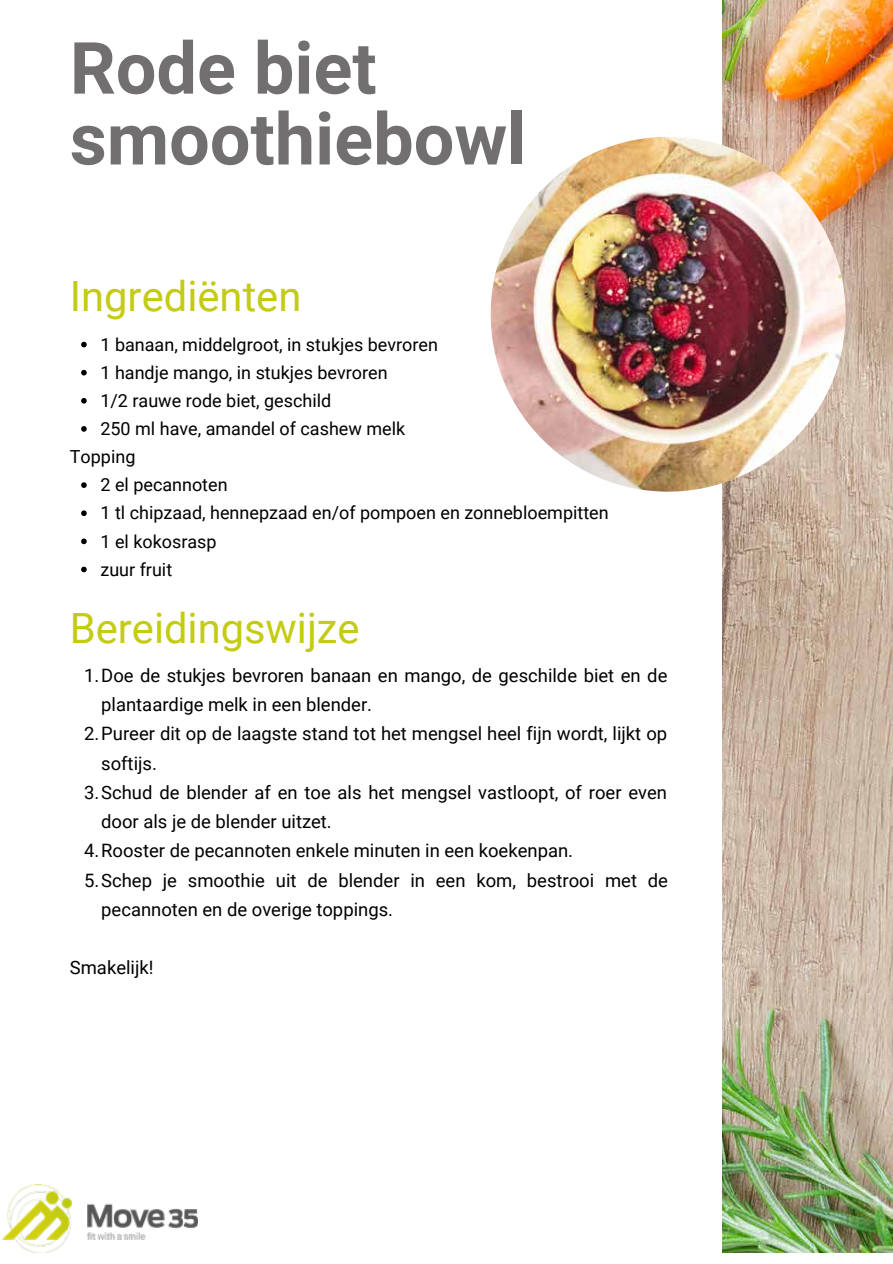
<style>
.page{position:relative;width:893px;height:1264px;background:#fff}
.page>*{position:absolute;margin:0;border:0;box-sizing:border-box;transform-origin:0 0}
.t1{font:700 72px/70.8px "Roboto";color:#716f6f}
.t2{font:41.7px "Roboto";color:#c3cb12}
.t3{font:18.45px "Roboto";color:#000}
.t4{font:18px/28px "Roboto";color:#000}
</style>
<div class="page">
<img style="left:722px;top:0;width:170px;height:1252px">
<img style="left:490px;top:137px;width:355px;height:354px;border-radius:177px">
<img style="left:2px;top:1184px;width:196px;height:68px">
<svg style="left:81px;top:342px;width:6px;height:5px"></svg>
<svg style="left:81px;top:370px;width:6px;height:5px"></svg>
<svg style="left:81px;top:398px;width:6px;height:5px"></svg>
<svg style="left:81px;top:426px;width:6px;height:6px"></svg>
<svg style="left:81px;top:482px;width:6px;height:6px"></svg>
<svg style="left:81px;top:510px;width:6px;height:6px"></svg>
<svg style="left:81px;top:538px;width:6px;height:6px"></svg>
<svg style="left:81px;top:566px;width:6px;height:6px"></svg>
<h1 class="t1" style="left:70px;top:30px;width:458px">Rode biet smoothiebowl</h1>
<h2 class="t2" style="left:70px;top:267px;width:233px">Ingrediënten</h2>
<p class="t4" style="left:100px;top:329px;width:339px">1 banaan, middelgroot, in stukjes bevroren 1 handje mango, in stukjes bevroren<br>1/2 rauwe rode biet, geschild<br>250 ml have, amandel of cashew melk</p>
<p class="t4" style="left:70px;top:442px;width:67px">Topping</p>
<p class="t4" style="left:100px;top:470px;width:509px">2 el pecannoten<br>1 tl chipzaad, hennepzaad en/of pompoen en zonnebloempitten<br>1 el kokosrasp<br>zuur fruit</p>
<h2 class="t2" style="left:70px;top:599px;width:291px">Bereidingswijze</h2>
<p class="t3" style="left:84px;top:662px;width:584px">1.Doe de stukjes bevroren banaan en mango, de geschilde biet en de</p>
<p class="t3" style="left:101px;top:691px;width:272px">plantaardige melk in een blender.</p>
<p class="t3" style="left:84px;top:721px;width:584px">2.Pureer dit op de laagste stand tot het mengsel heel fijn wordt, lijkt op</p>
<p class="t3" style="left:101px;top:750px;width:57px">softijs.</p>
<p class="t3" style="left:84px;top:779px;width:584px">3.Schud de blender af en toe als het mengsel vastloopt, of roer even</p>
<p class="t3" style="left:101px;top:808px;width:232px">door als je de blender uitzet.</p>
<p class="t3" style="left:84px;top:837px;width:490px">4.Rooster de pecannoten enkele minuten in een koekenpan.</p>
<p class="t3" style="left:84px;top:867px;width:585px">5.Schep je smoothie uit de blender in een kom, bestrooi met de</p>
<p class="t3" style="left:101px;top:896px;width:293px">pecannoten en de overige toppings.</p>
<p class="t3" style="left:70px;top:954px;width:85px">Smakelijk!</p>
</div>
